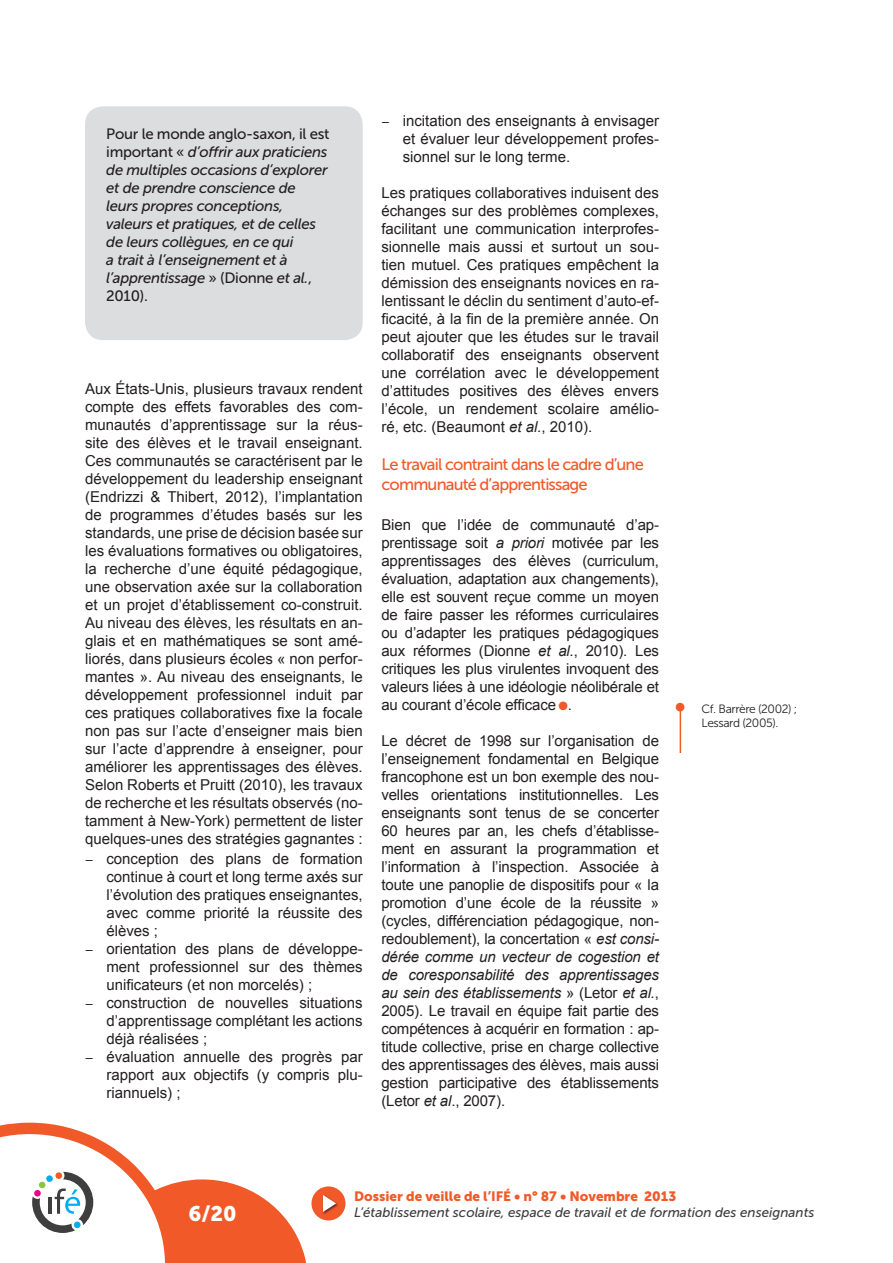
<style>
.page{position:relative;width:893px;height:1263px;background:#fff}
.page>*{position:absolute;margin:0;border:0;box-sizing:border-box;transform-origin:0 0}
.t1{font:21px "Museo Sans 900";color:#fff}
.t2{font:16.5px/19.8px "Museo Sans 500";letter-spacing:-.05em;color:#f15929}
.t3{font:15px/18px "Arial";color:#231f20;text-align:justify}
.t4{font:italic 15px/18px "Museo Sans 500";letter-spacing:-.02em;color:#231f20}
.t5{font:italic 13.5px "Museo Sans 500";color:#3e3e3f}
.t6{font:13.5px "Museo Sans 900";color:#f15929}
.t7{font:12px/14.4px "Museo Sans 300";letter-spacing:-.035em;color:#231f20}
.s1{font-style:normal}
.s2{font-style:italic}
.s3{color:#f15929}
</style>
<div class="page">
<div style="left:311px;top:1186px;width:34px;height:34px;background:#f15929;border-radius:50%"></div>
<div style="left:322px;top:1194px;width:17px;height:21px;background:#231f20;opacity:.75"></div>
<svg style="left:323px;top:1195px;width:13px;height:17px"></svg>
<svg style="left:0;top:1123px;width:306px;height:140px"></svg>
<div style="left:39px;top:1181px;width:7px;height:7px;background:#8bc63e;border-radius:50%"></div>
<div style="left:46px;top:1175px;width:7px;height:7px;background:#00aeef;border-radius:50%"></div>
<div style="left:55px;top:1172px;width:7px;height:7px;background:#f15929;border-radius:50%"></div>
<div style="left:74px;top:1221px;width:7px;height:7px;background:#00aeef;border-radius:50%"></div>
<div style="left:34px;top:1190px;width:7px;height:7px;background:#ed028c;border-radius:50%"></div>
<div style="left:85px;top:106px;width:278px;height:234px;background:#dcdddf;border-radius:18px"></div>
<hr style="left:680px;top:710px;width:1px;height:43px;background:#f15929">
<p class="t4" style="left:106px;top:125px;width:225px"><span class="s1">Pour le monde anglo-saxon, il est important «</span> d’offrir aux praticiens de multiples occasions d’explorer et de prendre conscience de leurs propres conceptions, valeurs et pratiques, et de celles de leurs collègues, en ce qui<br>a trait à l’enseignement et à l’apprentissage <span class="s1">» (Dionne</span> et al.<span class="s1">,<br>2010).</span></p>
<p class="t3" style="left:85px;top:380px;width:279px">Aux États-Unis, plusieurs travaux rendent compte des effets favorables des com&shy;munautés d’apprentissage sur la réus&shy;site des élèves et le travail enseignant.<br>Ces communautés se caractérisent par le développement du leadership enseignant (Endrizzi &amp; Thibert, 2012), l’implantation de programmes d’études basés sur les standards, une prise de décision basée sur les évaluations formatives ou obligatoires, la recherche d’une équité pédagogique, une observation axée sur la collaboration et un projet d’établissement co-construit.<br>Au niveau des élèves, les résultats en an&shy;glais et en mathématiques se sont amé&shy;liorés, dans plusieurs écoles « non perfor&shy;mantes ». Au niveau des enseignants, le développement professionnel induit par ces pratiques collaboratives fixe la focale non pas sur l’acte d’enseigner mais bien sur l’acte d’apprendre à enseigner, pour améliorer les apprentissages des élèves.<br>Selon Roberts et Pruitt (2010), les travaux de recherche et les résultats observés (no&shy;tamment à New-York) permettent de lister quelques-unes des stratégies gagnantes :</p>
<p class="t3" style="left:85px;top:850px;width:279px">− conception des plans de formation</p>
<p class="t3" style="left:106px;top:868px;width:258px">continue à court et long terme axés sur</p>
<p class="t3" style="left:106px;top:886px;width:258px">l’évolution des pratiques enseignantes,</p>
<p class="t3" style="left:106px;top:904px;width:258px">avec comme priorité la réussite des</p>
<p class="t3" style="left:106px;top:922px;width:53px">élèves ;</p>
<p class="t3" style="left:85px;top:940px;width:279px">− orientation des plans de développe-</p>
<p class="t3" style="left:106px;top:958px;width:258px">ment professionnel sur des thèmes</p>
<p class="t3" style="left:106px;top:976px;width:207px">unificateurs (et non morcelés) ;</p>
<p class="t3" style="left:85px;top:994px;width:279px">− construction de nouvelles situations</p>
<p class="t3" style="left:106px;top:1012px;width:258px">d’apprentissage complétant les actions</p>
<p class="t3" style="left:106px;top:1030px;width:102px">déjà réalisées ;</p>
<p class="t3" style="left:85px;top:1048px;width:279px">− évaluation annuelle des progrès par</p>
<p class="t3" style="left:106px;top:1066px;width:258px">rapport aux objectifs (y compris plu-</p>
<p class="t3" style="left:106px;top:1084px;width:76px">riannuels) ;</p>
<p class="t3" style="left:403px;top:112px;width:258px;text-indent:-21px">− incitation des enseignants à envisager et évaluer leur développement profes&shy;sionnel sur le long terme.</p>
<p class="t3" style="left:381px;top:184px;width:279px">Les pratiques collaboratives induisent des échanges sur des problèmes complexes, facilitant une communication interprofes&shy;sionnelle mais aussi et surtout un sou&shy;tien mutuel. Ces pratiques empêchent la démission des enseignants novices en ra&shy;lentissant le déclin du sentiment d’auto-ef&shy;ficacité, à la fin de la première année. On peut ajouter que les études sur le travail collaboratif des enseignants observent une corrélation avec le développement d’attitudes positives des élèves envers l’école, un rendement scolaire amélio&shy;ré, etc. (Beaumont <span class="s2">et al.</span>, 2010).</p>
<p class="t2" style="left:381px;top:454px;width:264px">Le travail contraint dans le cadre d’une communauté d’apprentissage</p>
<p class="t3" style="left:381px;top:516px;width:279px">Bien que l’idée de communauté d’ap&shy;prentissage soit <span class="s2">a priori</span> motivée par les apprentissages des élèves (curriculum, évaluation, adaptation aux changements), elle est souvent reçue comme un moyen de faire passer les réformes curriculaires ou d’adapter les pratiques pédagogiques aux réformes (Dionne <span class="s2">et al.</span>, 2010). Les critiques les plus virulentes invoquent des valeurs liées à une idéologie néolibérale et au courant d’école efficace <span class="s3">●</span>.</p>
<p class="t3" style="left:381px;top:732px;width:279px">Le décret de 1998 sur l’organisation de l’enseignement fondamental en Belgique francophone est un bon exemple des nou&shy;velles orientations institutionnelles. Les enseignants sont tenus de se concerter 60 heures par an, les chefs d’établisse&shy;ment en assurant la programmation et l’information à l’inspection. Associée à toute une panoplie de dispositifs pour « la promotion d’une école de la réussite » (cycles, différenciation pédagogique, non&shy;redoublement), la concertation « <span class="s2">est consi&shy;dérée comme un vecteur de cogestion et de coresponsabilité des apprentissages au sein des établissements</span> » (Letor <span class="s2">et al.</span>, 2005). Le travail en équipe fait partie des compétences à acquérir en formation : ap&shy;titude collective, prise en charge collective des apprentissages des élèves, mais aussi gestion participative des établissements (Letor <span class="s2">et al</span>., 2007).</p>
<p class="t7" style="left:702px;top:701px;width:97px">Cf. Barrère (2002) ;<br>Lessard (2005).</p>
<p class="t6" style="left:354px;top:1188px;width:324px">Dossier de veille de l’ifé • n° 87 • Novembre 2013</p>
<h1 class="t1" style="left:189px;top:1202px;width:50px">6/20</h1>
<p class="t5" style="left:354px;top:1205px;width:462px">L’établissement scolaire, espace de travail et de formation des enseignants</p>
</div>
